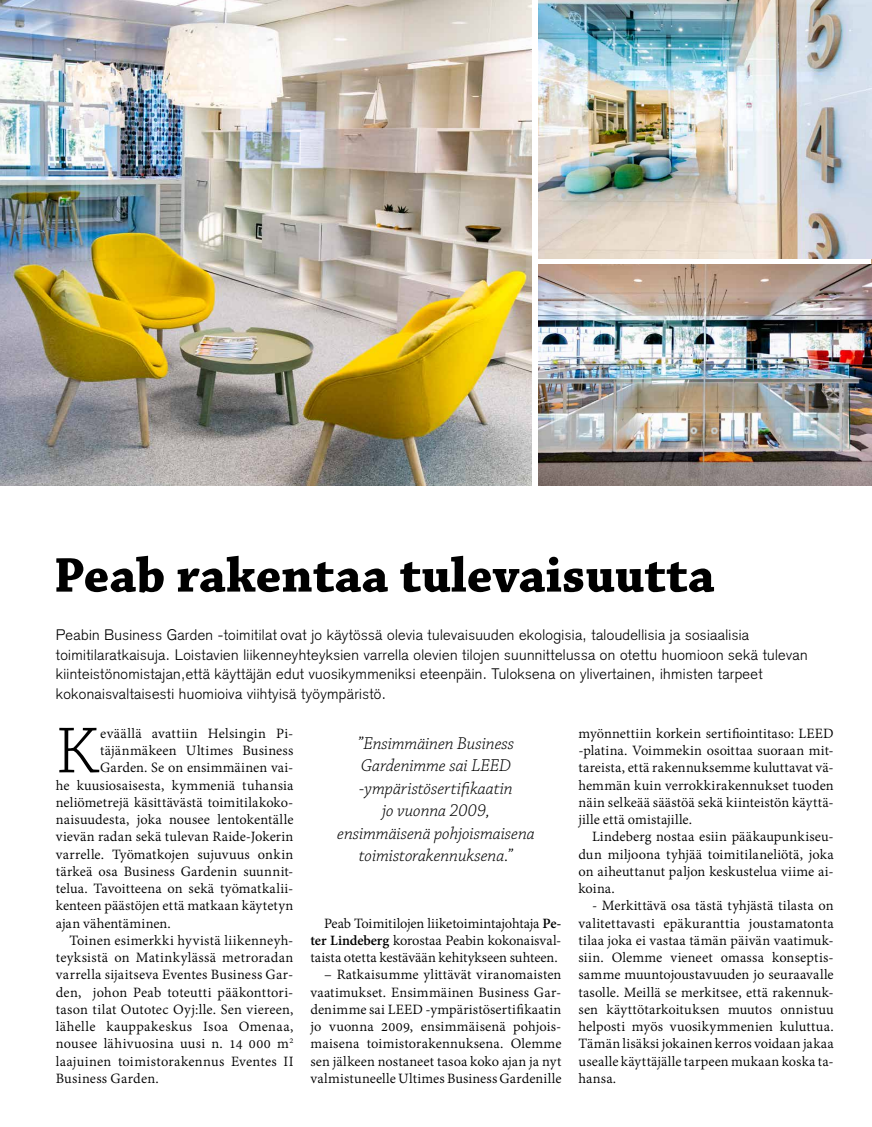
<style>
.page{position:relative;width:872px;height:1127px;background:#fff}
.page>*{position:absolute;margin:0;border:0;box-sizing:border-box;transform-origin:0 0}
.t1{font:300 68.55px "Chaparral Pro";color:#000}
.t2{font:700 51.3px "Chaparral Pro";color:#000}
.t3{font:italic 300 18px/22.5px "Chaparral Pro";letter-spacing:-.005em;color:#000;text-align:center}
.t4{font:15.45px/17.2px "Adobe Devanagari";letter-spacing:.01em;color:#000;text-align:justify}
.t5{font:300 15px/19.5px "Akzidenz Grotesk";letter-spacing:.025em;color:#000}
.s1{font-weight:700}
</style>
<div class="page">
<img style="left:0;top:0;width:531px;height:485px">
<img style="left:538px;top:0;width:333px;height:259px">
<img style="left:538px;top:264px;width:333px;height:221px">
<h2 class="t2" style="left:54px;top:545px;width:662px">Peab rakentaa tulevaisuutta</h2>
<p class="t5" style="left:56px;top:625px;width:753px">Peabin Business Garden -toimitilat ovat jo käytössä olevia tulevaisuuden ekologisia, taloudellisia ja sosiaalisia toimitilaratkaisuja. Loistavien liikenneyhteyksien varrella olevien tilojen suunnittelussa on otettu huomioon sekä tulevan kiinteistönomistajan,että käyttäjän edut vuosikymmeniksi eteenpäin. Tuloksena on ylivertainen, ihmisten tarpeet kokonaisvaltaisesti huomioiva viihtyisä työympäristö.</p>
<h1 class="t1" style="left:56px;top:713px;width:44px">K</h1>
<p class="t4" style="left:100px;top:726px;width:195px">eväällä avattiin Helsingin Pi-</p>
<p class="t4" style="left:100px;top:743px;width:195px">täjänmäkeen Ultimes Business</p>
<p class="t4" style="left:100px;top:760px;width:195px">Garden. Se on ensimmäinen vai-</p>
<p class="t4" style="left:56px;top:778px;width:239px">he kuusiosaisesta, kymmeniä tuhansia</p>
<p class="t4" style="left:56px;top:795px;width:239px">neliömetrejä käsittävästä toimitilakoko-</p>
<p class="t4" style="left:56px;top:812px;width:239px">naisuudesta, joka nousee lentokentälle</p>
<p class="t4" style="left:56px;top:829px;width:239px">vievän radan sekä tulevan Raide-Jokerin</p>
<p class="t4" style="left:56px;top:847px;width:239px">varrelle. Työmatkojen sujuvuus onkin</p>
<p class="t4" style="left:56px;top:864px;width:239px">tärkeä osa Business Gardenin suunnit-</p>
<p class="t4" style="left:56px;top:881px;width:239px">telua. Tavoitteena on sekä työmatkalii-</p>
<p class="t4" style="left:56px;top:898px;width:239px">kenteen päästöjen että matkaan käytetyn</p>
<p class="t4" style="left:56px;top:916px;width:117px">ajan vähentäminen.</p>
<p class="t4" style="left:69px;top:933px;width:226px">Toinen esimerkki hyvistä liikenneyh-</p>
<p class="t4" style="left:56px;top:950px;width:239px">teyksistä on Matinkylässä metroradan</p>
<p class="t4" style="left:56px;top:967px;width:239px">varrella sijaitseva Eventes Business Gar-</p>
<p class="t4" style="left:56px;top:985px;width:239px">den, johon Peab toteutti pääkonttori-</p>
<p class="t4" style="left:56px;top:1002px;width:239px">tason tilat Outotec Oyj:lle. Sen viereen,</p>
<p class="t4" style="left:56px;top:1019px;width:239px">lähelle kauppakeskus Isoa Omenaa,</p>
<p class="t4" style="left:56px;top:1036px;width:239px">nousee lähivuosina uusi n. 14 000 m<sup>2</sup></p>
<p class="t4" style="left:56px;top:1054px;width:239px">laajuinen toimistorakennus Eventes II</p>
<p class="t4" style="left:56px;top:1071px;width:104px">Business Garden.</p>
<p class="t3" style="left:337px;top:732px;width:199px">”Ensimmäinen Business<br>Gardenimme sai LEED -ympäristösertifikaatin<br>jo vuonna 2009, ensimmäisenä pohjoismaisena toimistorakennuksena.”</p>
<p class="t4" style="left:310px;top:916px;width:252px;text-indent:14px">Peab Toimitilojen liiketoimintajohtaja <span class="s1">Pe&shy;ter Lindeberg</span> korostaa Peabin kokonaisval&shy;taista otetta kestävään kehitykseen suhteen.</p>
<p class="t4" style="left:310px;top:967px;width:252px;text-indent:14px">– Ratkaisumme ylittävät viranomaisten vaatimukset. Ensimmäinen Business Gar&shy;denimme sai LEED -ympäristösertifikaatin jo vuonna 2009, ensimmäisenä pohjois&shy;maisena toimistorakennuksena. Olemme sen jälkeen nostaneet tasoa koko ajan ja nyt valmistuneelle Ultimes Business Gardenille</p>
<p class="t4" style="left:578px;top:726px;width:257px">myönnettiin korkein sertifiointitaso: LEED -platina. Voimmekin osoittaa suoraan mit&shy;tareista, että rakennuksemme kuluttavat vä&shy;hemmän kuin verrokkirakennukset tuoden näin selkeää säästöä sekä kiinteistön käyttä&shy;jille että omistajille.</p>
<p class="t4" style="left:578px;top:829px;width:257px;text-indent:14px">Lindeberg nostaa esiin pääkaupunkiseu&shy;dun miljoona tyhjää toimitilaneliötä, joka on aiheuttanut paljon keskustelua viime ai&shy;koina.</p>
<p class="t4" style="left:578px;top:898px;width:257px;text-indent:14px">- Merkittävä osa tästä tyhjästä tilasta on valitettavasti epäkuranttia joustamatonta tilaa joka ei vastaa tämän päivän vaatimuk&shy;siin. Olemme vieneet omassa konseptis&shy;samme muuntojoustavuuden jo seuraavalle tasolle. Meillä se merkitsee, että rakennuk&shy;sen käyttötarkoituksen muutos onnistuu helposti myös vuosikymmenien kuluttua.<br>Tämän lisäksi jokainen kerros voidaan jakaa usealle käyttäjälle tarpeen mukaan koska ta&shy;hansa.</p>
</div>
